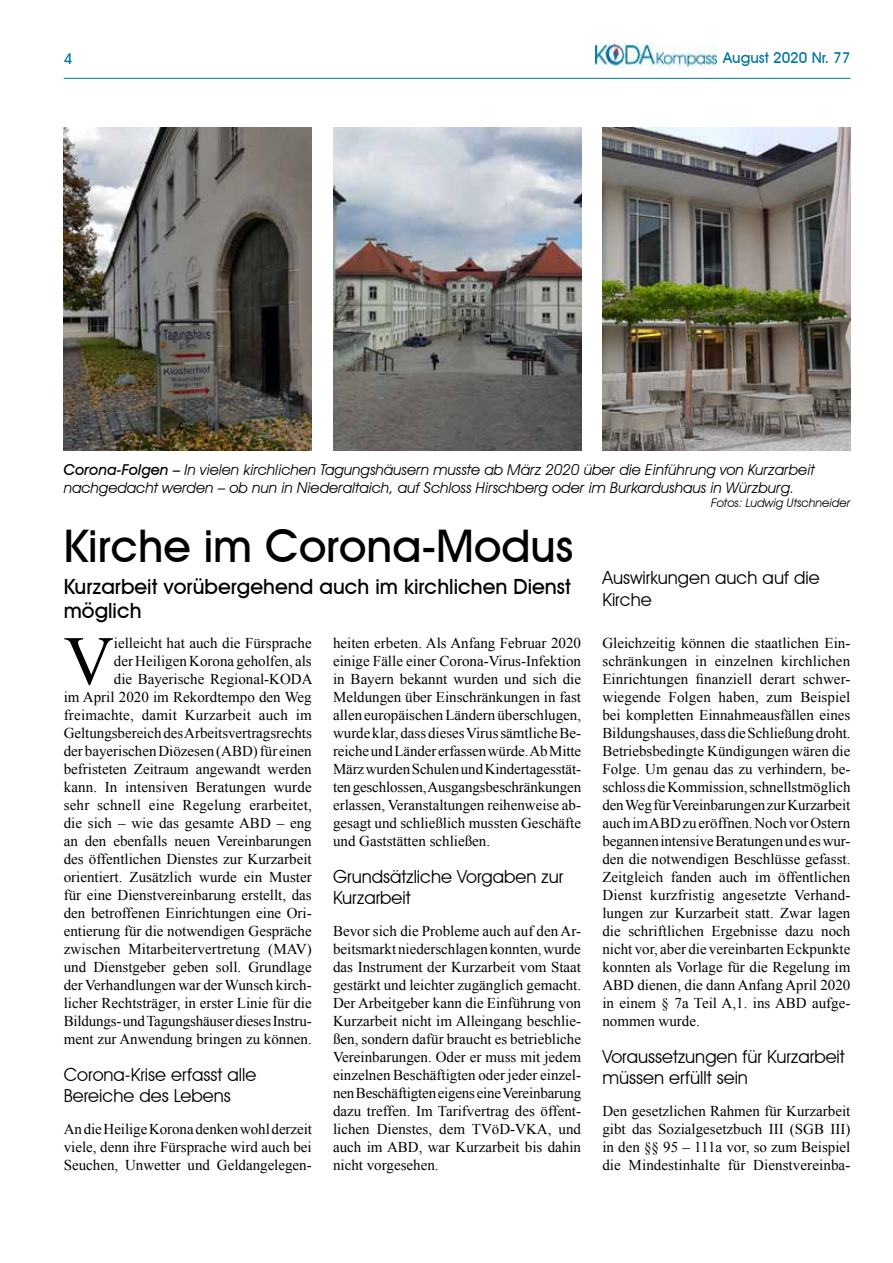
<style>
.page{position:relative;width:893px;height:1263px;background:#fff}
.page>*{position:absolute;margin:0;border:0;box-sizing:border-box;transform-origin:0 0}
.t1{font:69.3px "Times New Roman";color:#000}
.t2{font:500 45px "Avant Garde IT Cby BT";color:#000}
.t3{font:500 21px/24px "Avant Garde IT Cby BT";color:#000}
.t4{font:18px/21.6px "Avant Garde IT Cby BT";color:#000}
.t5{font:15px/18px "Times New Roman";color:#000;text-align:justify}
.t6{font:italic 15px/18px "Avant Garde IT Cby BT";color:#000}
.t7{font:500 15px "Avant Garde IT Cby BT";color:#00779f}
.t8{font:italic 12px "Avant Garde IT Cby BT";color:#000}
.s1{font-weight:500}
</style>
<div class="page">
<hr style="left:64px;top:78px;width:786px;height:1px;background:#00779f">
<img style="left:595px;top:44px;width:121px;height:22px">
<img style="left:602px;top:128px;width:248px;height:322px">
<img style="left:333px;top:128px;width:248px;height:322px">
<img style="left:64px;top:128px;width:248px;height:322px">
<p class="t7" style="left:64px;top:49px;width:10px">4</p>
<p class="t7" style="left:723px;top:49px;width:129px">August 2020 Nr. 77</p>
<p class="t6" style="left:64px;top:460px;width:752px"><span class="s1">Corona-Folgen –</span> In vielen kirchlichen Tagungshäusern musste ab März 2020 über die Einführung von Kurzarbeit nachgedacht werden – ob nun in Niederaltaich, auf Schloss Hirschberg oder im Burkardushaus in Würzburg.</p>
<p class="t8" style="left:711px;top:495px;width:141px">Fotos: Ludwig Utschneider</p>
<h2 class="t2" style="left:64px;top:518px;width:511px">Kirche im Corona-Modus</h2>
<h3 class="t3" style="left:64px;top:575px;width:509px">Kurzarbeit vorübergehend auch im kirchlichen Dienst möglich</h3>
<p class="t5" style="left:333px;top:634px;width:250px">heiten erbeten. Als Anfang Februar 2020 einige Fälle einer Corona-Virus-Infektion in Bayern bekannt wurden und sich die Meldungen über Einschränkungen in fast allen europäischen Ländern überschlugen, wurde klar, dass dieses Virus sämtliche Be&shy;reiche und Länder erfassen würde. Ab Mitte März wurden Schulen und Kindertagesstät&shy;ten geschlossen, Ausgangsbeschränkungen erlassen, Veranstaltungen reihenweise ab&shy;gesagt und schließlich mussten Geschäfte und Gaststätten schließen.</p>
<p class="t4" style="left:333px;top:865px;width:232px">Grundsätzliche Vorgaben zur<br>Kurzarbeit</p>
<p class="t5" style="left:333px;top:922px;width:250px">Bevor sich die Probleme auch auf den Ar&shy;beitsmarkt niederschlagen konnten, wurde das Instrument der Kurzarbeit vom Staat gestärkt und leichter zugänglich gemacht.<br>Der Arbeitgeber kann die Einführung von Kurzarbeit nicht im Alleingang beschlie&shy;ßen, sondern dafür braucht es betriebliche Vereinbarungen. Oder er muss mit jedem einzelnen Beschäftigten oder jeder einzel&shy;nen Beschäftigten eigens eine Vereinbarung dazu treffen. Im Tarifvertrag des öffent&shy;lichen Dienstes, dem TVöD-VKA, und auch im ABD, war Kurzarbeit bis dahin nicht vorgesehen.</p>
<p class="t5" style="left:64px;top:634px;width:250px;text-align:right">ielleicht hat auch die Fürsprache<br>der Heiligen Korona geholfen, als<br>die Bayerische Regional-KODA<br>im April 2020 im Rekordtempo den Weg freimachte, damit Kurzarbeit auch im Geltungsbereich des Arbeitsvertragsrechts der bayerischen Diözesen (ABD) für einen befristeten Zeitraum angewandt werden kann. In intensiven Beratungen wurde sehr schnell eine Regelung erarbeitet, die sich – wie das gesamte ABD – eng an den ebenfalls neuen Vereinbarungen des öffentlichen Dienstes zur Kurzarbeit orientiert. Zusätzlich wurde ein Muster für eine Dienstvereinbarung erstellt, das den betroffenen Einrichtungen eine Ori&shy;entierung für die notwendigen Gespräche zwischen Mitarbeitervertretung (MAV) und Dienstgeber geben soll. Grundlage der Verhandlungen war der Wunsch kirch&shy;licher Rechtsträger, in erster Linie für die Bildungs- und Tagungshäuser dieses Instru&shy;ment zur Anwendung bringen zu können.</p>
<p class="t4" style="left:64px;top:1063px;width:194px">Corona-Krise erfasst alle<br>Bereiche des Lebens</p>
<p class="t5" style="left:64px;top:1120px;width:250px">An die Heilige Korona denken wohl derzeit viele, denn ihre Fürsprache wird auch bei Seuchen, Unwetter und Geldangelegen-</p>
<h1 class="t1" style="left:64px;top:614px;width:52px">V</h1>
<p class="t4" style="left:602px;top:567px;width:219px">Auswirkungen auch auf die<br>Kirche</p>
<p class="t5" style="left:602px;top:634px;width:250px">Gleichzeitig können die staatlichen Ein&shy;schränkungen in einzelnen kirchlichen Einrichtungen finanziell derart schwer&shy;wiegende Folgen haben, zum Beispiel bei kompletten Einnahmeausfällen eines Bildungshauses, dass die Schließung droht.<br>Betriebsbedingte Kündigungen wären die Folge. Um genau das zu verhindern, be&shy;schloss die Kommission, schnellstmöglich den Weg für Vereinbarungen zur Kurzarbeit auch im ABD zu eröffnen. Noch vor Ostern begannen intensive Beratungen und es wur&shy;den die notwendigen Beschlüsse gefasst.<br>Zeitgleich fanden auch im öffentlichen Dienst kurzfristig angesetzte Verhand&shy;lungen zur Kurzarbeit statt. Zwar lagen die schriftlichen Ergebnisse dazu noch nicht vor, aber die vereinbarten Eckpunkte konnten als Vorlage für die Regelung im ABD dienen, die dann Anfang April 2020 in einem § 7a Teil A,1. ins ABD aufge&shy;nommen wurde.</p>
<p class="t4" style="left:602px;top:1045px;width:244px">Voraussetzungen für Kurzarbeit müssen erfüllt sein</p>
<p class="t5" style="left:602px;top:1102px;width:250px">Den gesetzlichen Rahmen für Kurzarbeit gibt das Sozialgesetzbuch III (SGB III) in den §§ 95 – 111a vor, so zum Beispiel die Mindestinhalte für Dienstvereinba-</p>
</div>
